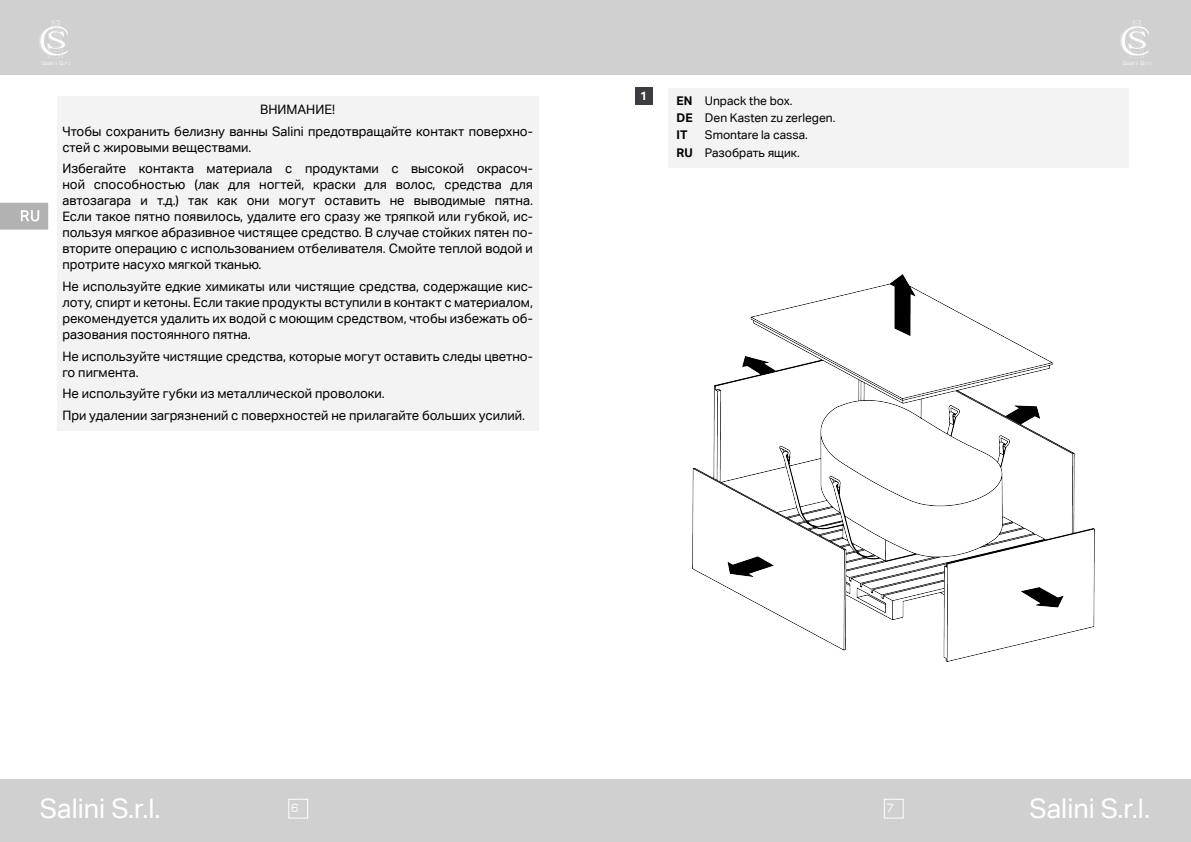
<style>
.page{position:relative;width:1191px;height:842px;background:#fff}
.page>*{position:absolute;margin:0;border:0;box-sizing:border-box;transform-origin:0 0}
.t1{font:27px "Aktiv Grotesk Corp";color:#fff}
.Внимание{font:13px/16px "Aktiv Grotesk Corp";color:#000}
.Текст_и_иллюстрациям{font:12px "Aktiv Grotesk Corp";color:#000}
.Текст_и_иллюстрациям-2{font:700 12px "Aktiv Grotesk Corp";color:#000}
.t2{font:700 12px "Aktiv Grotesk Corp";color:#fff}
.t3{font:11px "Europe Normal";color:#fff}
.s1{font-weight:700}
</style>
<div class="page">
<div style="left:0;top:0;width:595px;height:74px;background:#d0d0d0"></div>
<div style="left:0;top:780px;width:595px;height:62px;background:#d0d0d0"></div>
<div style="left:288px;top:799px;width:20px;height:20px;border:1px solid #fff"></div>
<div style="left:57px;top:96px;width:481px;height:29px;background:#f3f3f3"></div>
<div style="left:57px;top:118px;width:481px;height:45px;background:#f3f3f3"></div>
<div style="left:57px;top:155px;width:481px;height:125px;background:#f3f3f3"></div>
<div style="left:57px;top:273px;width:481px;height:77px;background:#f3f3f3"></div>
<div style="left:57px;top:343px;width:481px;height:45px;background:#f3f3f3"></div>
<div style="left:57px;top:380px;width:481px;height:29px;background:#f3f3f3"></div>
<div style="left:57px;top:402px;width:481px;height:29px;background:#f3f3f3"></div>
<div style="left:595px;top:0;width:595px;height:74px;background:#d0d0d0"></div>
<div style="left:595px;top:780px;width:596px;height:62px;background:#d0d0d0"></div>
<div style="left:883px;top:799px;width:20px;height:20px;border:1px solid #fff"></div>
<img style="left:635px;top:88px;width:17px;height:17px">
<div style="left:668px;top:88px;width:460px;height:28px;background:#f3f3f3"></div>
<div style="left:668px;top:105px;width:460px;height:28px;background:#f3f3f3"></div>
<div style="left:668px;top:122px;width:460px;height:28px;background:#f3f3f3"></div>
<div style="left:668px;top:140px;width:460px;height:27px;background:#f3f3f3"></div>
<img style="left:693px;top:275px;width:401px;height:387px">
<img style="left:1121px;top:20px;width:30px;height:44px">
<svg style="left:0;top:203px;width:48px;height:27px"></svg>
<img style="left:40px;top:20px;width:30px;height:44px">
<p class="Внимание" style="left:260px;top:101px;width:76px">ВНИМАНИЕ!</p>
<p class="Внимание" style="left:62px;top:123px;width:472px">Чтобы сохранить белизну ванны Salini предотвращайте контакт поверхно&shy;стей с жировыми веществами.</p>
<p class="Внимание" style="left:62px;top:161px;width:472px;text-align:justify">Избегайте контакта материала с продуктами с высокой окрасоч&shy;ной способностью (лак для ногтей, краски для волос, средства для автозагара и т.д.) так как они могут оставить не выводимые пятна.<br>Если такое пятно появилось, удалите его сразу же тряпкой или губкой, ис&shy;пользуя мягкое абразивное чистящее средство. В случае стойких пятен по&shy;вторите операцию с использованием отбеливателя. Смойте теплой водой и протрите насухо мягкой тканью.</p>
<p class="Внимание" style="left:62px;top:278px;width:472px;text-align:justify">Не используйте едкие химикаты или чистящие средства, содержащие кис&shy;лоту, спирт и кетоны. Если такие продукты вступили в контакт с материалом, рекомендуется удалить их водой с моющим средством, чтобы избежать об&shy;разования постоянного пятна.</p>
<p class="Внимание" style="left:62px;top:348px;width:472px">Не используйте чистящие средства, которые могут оставить следы цветно&shy;го пигмента.</p>
<p class="Внимание" style="left:62px;top:386px;width:324px">Не используйте губки из металлической проволоки.</p>
<p class="Внимание" style="left:62px;top:407px;width:464px">При удалении загрязнений с поверхностей не прилагайте больших усилий.</p>
<p class="t2" style="left:640px;top:88px;width:9px">1</p>
<p class="Текст_и_иллюстрациям" style="left:676px;top:94px;width:117px"><span class="s1">EN</span> Unpack the box.</p>
<p class="Текст_и_иллюстрациям" style="left:676px;top:111px;width:160px"><span class="s1">DE</span> Den Kasten zu zerlegen.</p>
<p class="Текст_и_иллюстрациям-2" style="left:676px;top:128px;width:12px">IT</p>
<p class="Текст_и_иллюстрациям" style="left:705px;top:128px;width:104px">Smontare la cassa.</p>
<p class="Текст_и_иллюстрациям" style="left:676px;top:145px;width:125px"><span class="s1">RU</span> Разобрать ящик.</p>
<p class="t1" style="left:40px;top:792px;width:122px">Salini S.r.l.</p>
<p class="t1" style="left:1029px;top:792px;width:122px">Salini S.r.l.</p>
<p class="t3" style="left:291px;top:802px;width:9px">6</p>
<p class="t3" style="left:886px;top:802px;width:9px">7</p>
</div>
